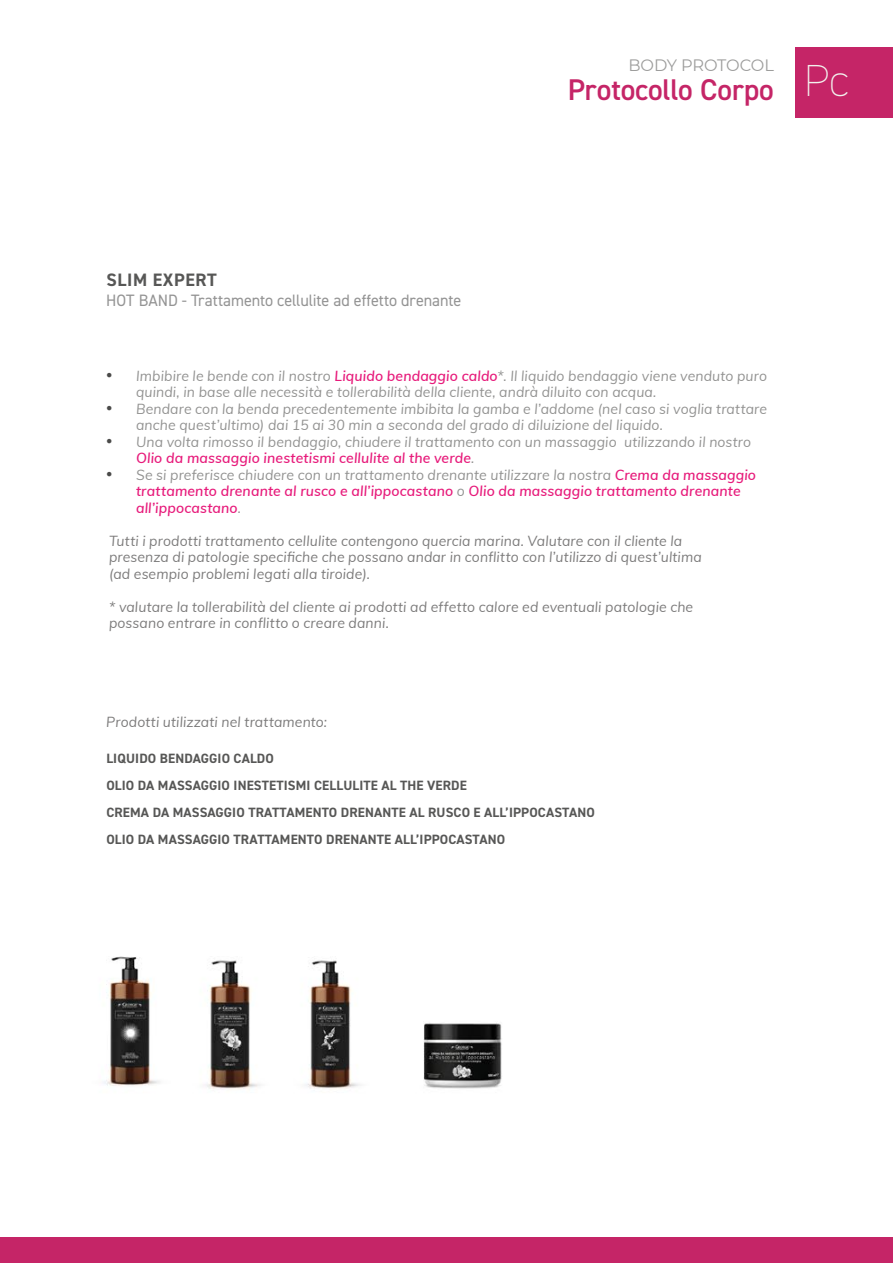
<style>
.page{position:relative;width:893px;height:1263px;background:#fff}
.page>*{position:absolute;margin:0;border:0;box-sizing:border-box;transform-origin:0 0}
.t1{font:200 45px "DIN2014";color:#f2f1ed}
.t2{font:600 30px "DIN2014";letter-spacing:-.005em;color:#c52567}
.t3{font:700 18px "DIN2014";letter-spacing:.035em;color:#575756}
.t4{font:16.5px "DIN2014";letter-spacing:-.005em;color:#949494}
.t5{font:16.5px "Montserrat";letter-spacing:-.015em;color:#9d9d9c}
.t6{font:italic 14.25px/16.5px "Muli";letter-spacing:.01em;color:#929291}
.t7{font:italic 14.25px/16.5px "Muli";letter-spacing:.01em;color:#7c7b7b}
.t8{font:italic 600 14.25px/16.5px "Muli";letter-spacing:.01em;color:#e71b7b}
.t9{font:700 13.5px/27px "DIN2014";letter-spacing:.01em;color:#575756}
.s1{font-family:"Times New Roman";font-style:normal;font-size:18px;color:#4a4a49}
.s2{font-weight:600;color:#e71b7b}
.s3{font-family:"Times New Roman";font-weight:400;font-style:normal;font-size:18px;color:#4a4a49}
.s4{font-weight:400;color:#929291}
</style>
<div class="page">
<img style="left:104px;top:956px;width:398px;height:133px">
<div style="left:795px;top:47px;width:98px;height:71px;background:#c52567"></div>
<div style="left:0;top:1237px;width:893px;height:26px;background:#c52567"></div>
<p class="t5" style="left:628px;top:54px;width:147px">BODY PROTOCOL</p>
<h2 class="t2" style="left:568px;top:70px;width:208px">Protocollo Corpo</h2>
<h1 class="t1" style="left:804px;top:53px;width:46px">Pc</h1>
<p class="t3" style="left:106px;top:268px;width:112px">SLIM EXPERT</p>
<p class="t4" style="left:106px;top:290px;width:357px">HOT BAND - Trattamento cellulite ad effetto drenante</p>
<p class="t6" style="left:136px;top:367px;width:632px;text-indent:-30px"><span class="s1">•</span> Imbibire le bende con il nostro <span class="s2">Liquido bendaggio caldo</span>*. Il liquido bendaggio viene venduto puro quindi, in base alle necessità e tollerabilità della cliente, andrà diluito con acqua.</p>
<p class="t6" style="left:136px;top:400px;width:632px;text-indent:-30px"><span class="s1">•</span> Bendare con la benda precedentemente imbibita la gamba e l’addome (nel caso si voglia trattare anche quest’ultimo) dai 15 ai 30 min a seconda del grado di diluizione del liquido.</p>
<p class="t6" style="left:136px;top:433px;width:617px;text-indent:-30px"><span class="s1">•</span> Una volta rimosso il bendaggio, chiudere il trattamento con un massaggio utilizzando il nostro<br><span class="s2">Olio da massaggio inestetismi cellulite al the verde</span>.</p>
<p class="t8" style="left:136px;top:466px;width:621px;text-indent:-30px"><span class="s3">•</span> <span class="s4">Se si preferisce chiudere con un trattamento drenante utilizzare la nostra</span> Crema da massaggio trattamento drenante al rusco e all’ippocastano <span class="s4">o</span> Olio da massaggio trattamento drenante all’ippocastano<span class="s4">.</span></p>
<p class="t7" style="left:109px;top:532px;width:594px">Tutti i prodotti trattamento cellulite contengono quercia marina. Valutare con il cliente la presenza di patologie specifiche che possano andar in conflitto con l’utilizzo di quest’ultima (ad esempio problemi legati alla tiroide).</p>
<p class="t7" style="left:109px;top:598px;width:586px">* valutare la tollerabilità del cliente ai prodotti ad effetto calore ed eventuali patologie che possano entrare in conflitto o creare danni.</p>
<p class="t7" style="left:106px;top:713px;width:222px">Prodotti utilizzati nel trattamento:</p>
<p class="t9" style="left:106px;top:745px;width:490px">LIQUIDO BENDAGGIO CALDO<br>OLIO DA MASSAGGIO INESTETISMI CELLULITE AL THE VERDE<br>CREMA DA MASSAGGIO TRATTAMENTO DRENANTE AL RUSCO E ALL’IPPOCASTANO OLIO DA MASSAGGIO TRATTAMENTO DRENANTE ALL’IPPOCASTANO</p>
</div>
